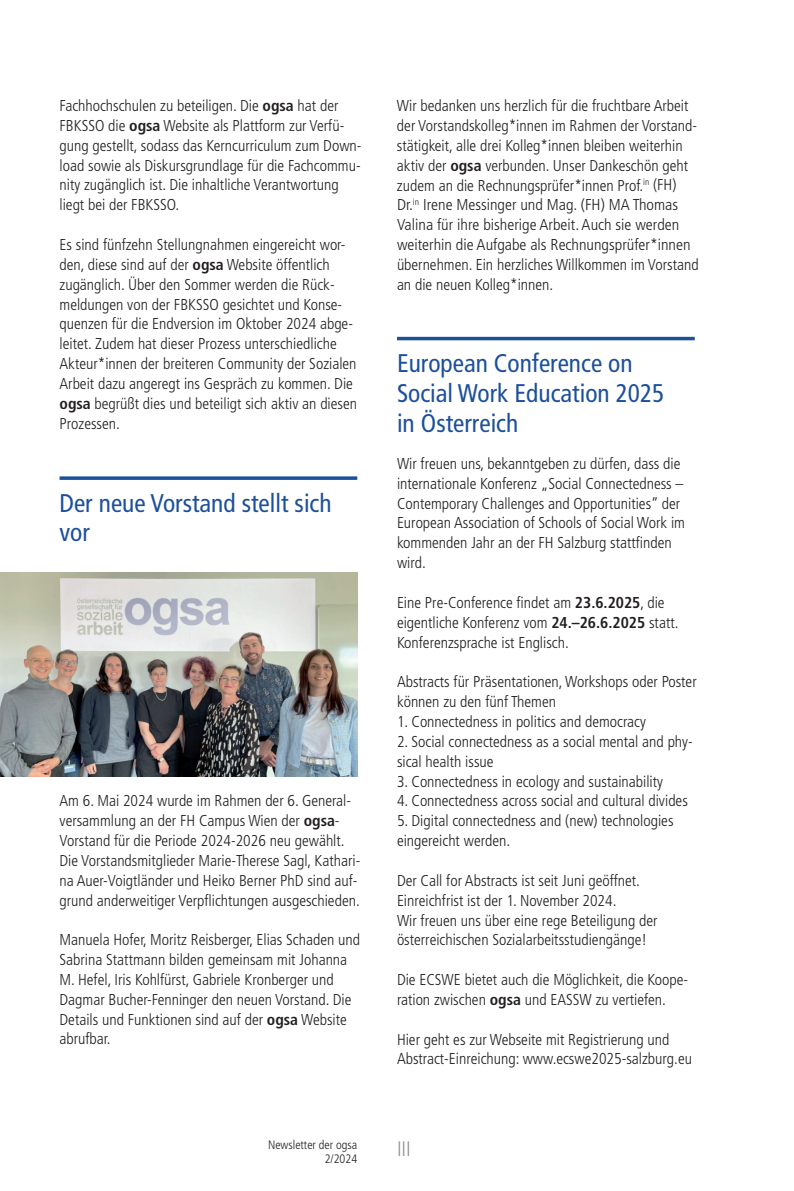
<style>
.page{position:relative;width:794px;height:1191px;background:#fff}
.page>*{position:absolute;margin:0;border:0;box-sizing:border-box;transform-origin:0 0}
.t1{font:condensed 25.55px/29.8px "Frutiger";color:#1d509b}
.t2{font:300 condensed 21px "Frutiger";color:#939598}
.t3{font:300 condensed 15.75px/19.8px "Frutiger";color:#231f20}
.t4{font:300 condensed 12.25px/14px "Frutiger";color:#231f20;text-align:right}
.s1{font-weight:700}
</style>
<div class="page">
<svg style="left:60px;top:476px;width:297px;height:4px"></svg>
<img style="left:0;top:573px;width:357px;height:204px">
<hr style="left:397px;top:337px;width:297px;height:3px;background:#1d509b">
<p class="t3" style="left:60px;top:96px;width:303px">Fachhochschulen zu beteiligen. Die <span class="s1">ogsa</span> hat der FBKSSO die <span class="s1">ogsa</span> Website als Plattform zur Verfü&shy;gung gestellt, sodass das Kerncurriculum zum Down&shy;load sowie als Diskursgrundlage für die Fachcommu&shy;nity zugänglich ist. Die inhaltliche Verantwortung liegt bei der FBKSSO.</p>
<p class="t3" style="left:60px;top:235px;width:299px">Es sind fünfzehn Stellungnahmen eingereicht wor&shy;den, diese sind auf der <span class="s1">ogsa</span> Website öffentlich zugänglich. Über den Sommer werden die Rück&shy;meldungen von der FBKSSO gesichtet und Konse&shy;quenzen für die Endversion im Oktober 2024 abge&shy;leitet. Zudem hat dieser Prozess unterschiedliche Akteur*innen der breiteren Community der Sozialen Arbeit dazu angeregt ins Gespräch zu kommen. Die <span class="s1">ogsa</span> begrüßt dies und beteiligt sich aktiv an diesen Prozessen.</p>
<h1 class="t1" style="left:60px;top:488px;width:274px">Der neue Vorstand stellt sich vor</h1>
<p class="t3" style="left:60px;top:791px;width:302px">Am 6. Mai 2024 wurde im Rahmen der 6. General&shy;versammlung an der FH Campus Wien der <span class="s1">ogsa</span>-Vorstand für die Periode 2024-2026 neu gewählt.<br>Die Vorstandsmitglieder Marie-Therese Sagl, Kathari&shy;na Auer-Voigtländer und Heiko Berner PhD sind auf&shy;grund anderweitiger Verpflichtungen ausgeschieden.</p>
<p class="t3" style="left:60px;top:930px;width:302px">Manuela Hofer, Moritz Reisberger, Elias Schaden und Sabrina Stattmann bilden gemeinsam mit Johanna M. Hefel, Iris Kohlfürst, Gabriele Kronberger und Dagmar Bucher-Fenninger den neuen Vorstand. Die Details und Funktionen sind auf der <span class="s1">ogsa</span> Website abrufbar.</p>
<p class="t4" style="left:268px;top:1138px;width:91px">Newsletter der ogsa<br>2/2024</p>
<p class="t3" style="left:397px;top:96px;width:303px">Wir bedanken uns herzlich für die fruchtbare Arbeit der Vorstandskolleg*innen im Rahmen der Vorstand&shy;stätigkeit, alle drei Kolleg*innen bleiben weiterhin aktiv der <span class="s1">ogsa</span> verbunden. Unser Dankeschön geht zudem an die Rechnungsprüfer*innen Prof.<sup>in</sup> (FH)<br>Dr.<sup>in</sup> Irene Messinger und Mag. (FH) MA Thomas Valina für ihre bisherige Arbeit. Auch sie werden weiterhin die Aufgabe als Rechnungsprüfer*innen übernehmen. Ein herzliches Willkommen im Vorstand an die neuen Kolleg*innen.</p>
<h1 class="t1" style="left:397px;top:348px;width:269px">European Conference on<br>Social Work Education 2025 in Österreich</h1>
<p class="t3" style="left:397px;top:454px;width:289px">Wir freuen uns, bekanntgeben zu dürfen, dass die internationale Konferenz „Social Connectedness – Contemporary Challenges and Opportunities” der European Association of Schools of Social Work im kommenden Jahr an der FH Salzburg stattfinden wird.</p>
<p class="t3" style="left:397px;top:593px;width:283px">Eine Pre-Conference findet am <span class="s1">23.6.2025</span>, die eigentliche Konferenz vom <span class="s1">24.–26.6.2025</span> statt.<br>Konferenzsprache ist Englisch.</p>
<p class="t3" style="left:397px;top:672px;width:301px">Abstracts für Präsentationen, Workshops oder Poster können zu den fünf Themen</p>
<p class="t3" style="left:397px;top:712px;width:250px">1. Connectedness in politics and democracy</p>
<p class="t3" style="left:397px;top:731px;width:297px">2. Social connectedness as a social mental and phy&shy;sical health issue</p>
<p class="t3" style="left:397px;top:771px;width:267px">3. Connectedness in ecology and sustainability</p>
<p class="t3" style="left:397px;top:791px;width:292px">4. Connectedness across social and cultural divides</p>
<p class="t3" style="left:397px;top:811px;width:278px">5. Digital connectedness and (new) technologies eingereicht werden.</p>
<p class="t3" style="left:397px;top:870px;width:262px">Der Call for Abstracts ist seit Juni geöffnet.<br>Einreichfrist ist der 1. November 2024.<br>Wir freuen uns über eine rege Beteiligung der österreichischen Sozialarbeitsstudiengänge!</p>
<p class="t3" style="left:397px;top:970px;width:291px">Die ECSWE bietet auch die Möglichkeit, die Koope&shy;ration zwischen <span class="s1">ogsa</span> und EASSW zu vertiefen.</p>
<p class="t3" style="left:397px;top:1029px;width:296px">Hier geht es zur Webseite mit Registrierung und<br>Abstract-Einreichung: www.ecswe2025-salzburg.eu</p>
<h2 class="t2" style="left:397px;top:1136px;width:15px">III</h2>
</div>
